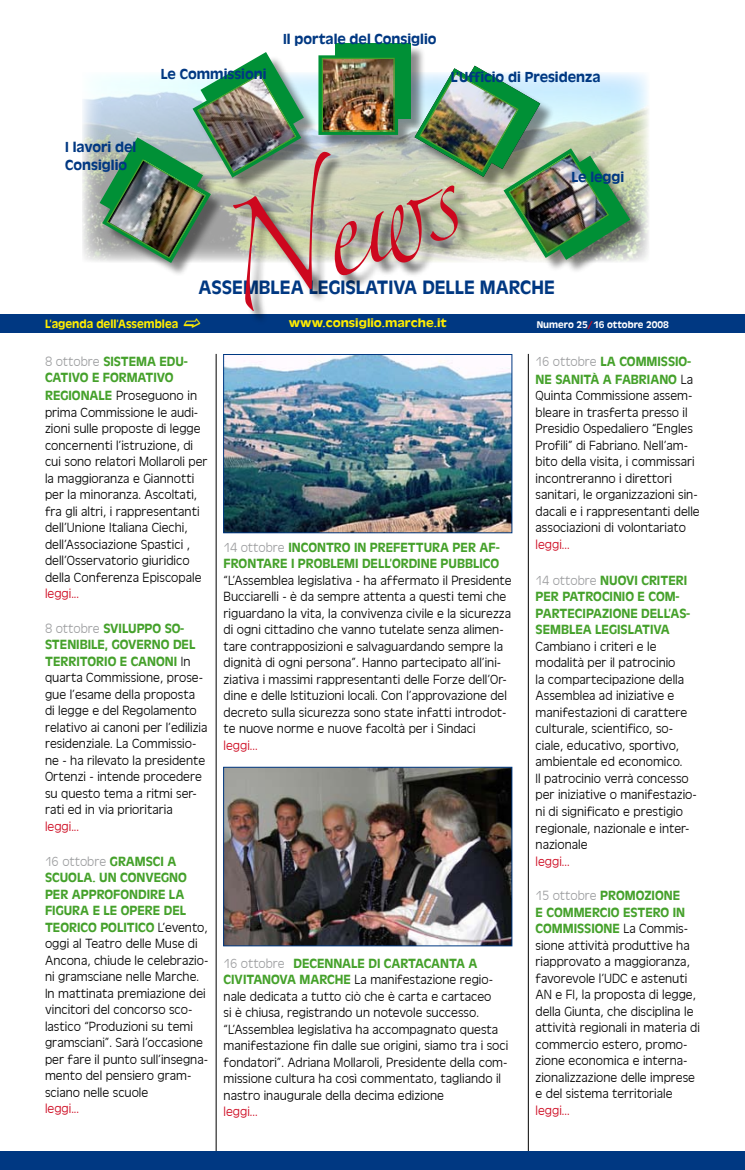
<style>
.page{position:relative;width:745px;height:1170px;background:#fff}
.page>*{position:absolute;margin:0;border:0;box-sizing:border-box;transform-origin:0 0}
.t1{font:86.25px "Zapfino";color:#cd071e;scale:.87 1}
.t2{font:500 20px "Antique Oli T";color:#003882}
.t3{font:500 15px/18px "Antique Oli T";color:#003882}
.t4{font:13.75px/16.5px "Antique Oli T Ligh";color:#000}
.t5{font:500 13.75px/16.5px "Antique Oli T";color:#45a12b}
.t6{font:13.75px "Antique Oli T Ligh";color:#cd071e}
.t7{font:13.75px "Antique Oli T Ligh";letter-spacing:-.005em;color:#9c9d9f}
.t8{font:500 12.38px "Antique Oli T";color:#ffed00;scale:1.11 1}
.t9{font:500 12.38px "Antique Oli T";color:#ffed00}
.t10{font:500 10px "Antique Oli T";color:#fff}
.s1{font-size:93.75px}
.s2{font-family:"Antique Oli T";font-weight:500;color:#45a12b}
.s3{font-family:"Antique Oli T Ligh";font-weight:400;color:#9c9d9f}
.s4{font-family:"Antique Oli T Ligh";font-weight:400;color:#000}
.s5{color:#cd071e}
</style>
<div class="page">
<img style="left:82px;top:76px;width:567px;height:186px">
<div style="left:101px;top:45px;width:543px;height:232px;background:#000;opacity:.45"></div>
<div style="left:334px;top:43px;width:76px;height:76px;background:#009036"></div>
<svg style="left:318px;top:55px;width:80px;height:80px"></svg>
<img style="left:323px;top:60px;width:69px;height:70px">
<div style="left:321px;top:58px;width:73px;height:74px;border:1px solid #45a12b"></div>
<img style="left:411px;top:66px;width:219px;height:194px">
<img style="left:100px;top:52px;width:204px;height:213px">
<div style="left:0;top:314px;width:744px;height:19px;background:#003882"></div>
<div style="left:234px;top:153px;width:238px;height:172px;background:#000;opacity:.55"></div>
<hr style="left:216px;top:354px;width:1px;height:815px;background:#000">
<hr style="left:527px;top:354px;width:1px;height:815px;background:#000">
<img style="left:225px;top:356px;width:284px;height:175px">
<div style="left:223px;top:354px;width:288px;height:179px;border:1px solid #003882"></div>
<div style="left:0;top:1151px;width:744px;height:18px;background:#003882"></div>
<img style="left:225px;top:769px;width:284px;height:174px">
<div style="left:223px;top:767px;width:288px;height:178px;border:1px solid #003882"></div>
<p class="t3" style="left:65px;top:138px;width:72px">I LAVORI DEL<br>CONSIGLIO</p>
<p class="t3" style="left:161px;top:65px;width:107px">LE COMMISSIONI</p>
<p class="t3" style="left:283px;top:31px;width:155px">IL PORTALE DEL CONSIGLIO</p>
<p class="t3" style="left:450px;top:68px;width:151px">L’UFFICIO DI PRESIDENZA</p>
<h1 class="t1" style="left:206px;top:239px;width:284px;rotate:-20deg"><span class="s1">N</span>ews</h1>
<h2 class="t2" style="left:198px;top:276px;width:357px">ASSEMBLEA LEGISLATIVA DELLE MARCHE</h2>
<p class="t3" style="left:571px;top:168px;width:54px">LE LEGGI</p>
<p class="t9" style="left:45px;top:316px;width:135px">L’AGENDA DELL’ASSEMBLEA</p>
<p class="t8" style="left:288px;top:315px;width:144px">WWW.CONSIGLIO.MARCHE.IT</p>
<p class="t7" style="left:45px;top:354px;width:74px">8 ottobre <span class="s2">SISTEMA</span></p>
<p class="t5" style="left:159px;top:353px;width:29px">EDU-</p>
<p class="t5" style="left:45px;top:369px;width:8px">CATIV</p>
<p class="t5" style="left:80px;top:369px;width:48px">O E FORMATIV</p>
<p class="t5" style="left:165px;top:369px;width:10px">O</p>
<p class="t5" style="left:45px;top:387px;width:8px">REGI</p>
<p class="t5" style="left:72px;top:387px;width:26px">ONALE</p>
<p class="t4" style="left:45px;top:388px;width:164px;text-indent:71px">Proseguono in prima Commissione le audi&shy;zioni sulle proposte di legge concernenti l’istruzione, di cui sono relatori Mollaroli per la maggioranza e Giannotti per la minoranza. Ascoltati, fra gli altri, i rappresentanti dell’Unione Italiana Ciechi, dell’Associazione Spastici , dell’Osservatorio giuridico della Conferenza Episcopale</p>
<p class="t6" style="left:45px;top:586px;width:36px">leggi...</p>
<p class="t5" style="left:45px;top:620px;width:140px"><span class="s3">8 ottobre</span> SVILUPPO SO-<br>STENIBILE</p>
<p class="t5" style="left:105px;top:636px;width:77px">, GOVERNO DEL</p>
<p class="t5" style="left:45px;top:653px;width:8px">TERRIT</p>
<p class="t5" style="left:87px;top:653px;width:104px">ORIO E CANONI <span class="s4">In</span></p>
<p class="t4" style="left:45px;top:670px;width:164px">quarta Commissione, prose&shy;gue l’esame della proposta di legge e del Regolamento relativo ai canoni per l’edilizia residenziale. La Commissio&shy;ne - ha rilevato la presidente<br>Ortenzi - intende procedere su questo tema a ritmi ser&shy;rati ed in via prioritaria</p>
<p class="t6" style="left:45px;top:819px;width:36px">leggi...</p>
<p class="t7" style="left:45px;top:853px;width:82px">16 ottobre <span class="s2">GRAMSCI</span></p>
<p class="t5" style="left:45px;top:852px;width:143px;text-indent:122px">A<br>SCUOLA. UN CONVEGNO<br>PER APPROFONDIRE</p>
<p class="t5" style="left:169px;top:885px;width:9px">LA</p>
<p class="t5" style="left:45px;top:902px;width:101px">FIGURA E LE OPERE</p>
<p class="t5" style="left:164px;top:902px;width:9px">DEL</p>
<p class="t5" style="left:45px;top:918px;width:79px">TEORICO POLITIC</p>
<p class="t4" style="left:45px;top:919px;width:165px;text-indent:101px"><span class="s2">O</span> L’evento, oggi al Teatro delle Muse di<br>Ancona, chiude le celebrazio&shy;ni gramsciane nelle Marche.<br>In mattinata premiazione dei vincitori del concorso sco&shy;lastico “Produzioni su temi gramsciani”. Sarà l’occasione per fare il punto sull’insegna&shy;mento del pensiero gram&shy;sciano nelle scuole</p>
<p class="t6" style="left:45px;top:1101px;width:36px">leggi...</p>
<p class="t5" style="left:223px;top:539px;width:277px"><span class="s3">14 ottobre</span> INCONTRO IN PREFETTURA PER AF-<br>FRONTARE</p>
<p class="t5" style="left:291px;top:555px;width:40px">I PROBLEMI</p>
<p class="t5" style="left:362px;top:555px;width:8px">DELL</p>
<p class="t5" style="left:389px;top:555px;width:76px">’ORDINE PUBBLIC</p>
<p class="t5" style="left:490px;top:555px;width:10px">O</p>
<p class="t4" style="left:223px;top:572px;width:289px">“L’Assemblea legislativa - ha affermato il Presidente Bucciarelli - è da sempre attenta a questi temi che riguardano la vita, la convivenza civile e la sicurezza di ogni cittadino che vanno tutelate senza alimen&shy;tare contrapposizioni e salvaguardando sempre la dignità di ogni persona”. Hanno partecipato all’ini&shy;ziativa i massimi rappresentanti delle Forze dell’Or&shy;dine e delle Istituzioni locali. Con l’approvazione del decreto sulla sicurezza sono state infatti introdot&shy;te nuove norme e nuove facoltà per i Sindaci</p>
<p class="t6" style="left:223px;top:738px;width:36px">leggi...</p>
<p class="t7" style="left:223px;top:955px;width:127px">16 ottobre <span class="s2">DECENNALE</span></p>
<p class="t5" style="left:368px;top:954px;width:32px">DI CARTACA</p>
<p class="t5" style="left:440px;top:954px;width:37px">NTA A</p>
<p class="t5" style="left:223px;top:971px;width:15px">CIVITA</p>
<p class="t5" style="left:262px;top:971px;width:58px">NOVA MARCHE</p>
<p class="t4" style="left:223px;top:971px;width:286px;text-indent:131px">La manifestazione regio&shy;nale dedicata a tutto ciò che è carta e cartaceo<br>si è chiusa, registrando un notevole successo. “L’Assemblea legislativa ha accompagnato questa manifestazione fin dalle sue origini, siamo tra i soci fondatori”. Adriana Mollaroli, Presidente della com&shy;missione cultura ha così commentato, tagliando il nastro inaugurale della decima edizione</p>
<p class="t6" style="left:223px;top:1104px;width:36px">leggi...</p>
<p class="t10" style="left:536px;top:319px;width:134px">NUMERO 25<span class="s5">/</span>16 OTTOBRE 2008</p>
<p class="t5" style="left:535px;top:353px;width:108px"><span class="s3">16 ottobre</span> LA COMMISSI</p>
<p class="t5" style="left:678px;top:353px;width:14px">O-</p>
<p class="t5" style="left:535px;top:371px;width:88px">NE SANITÀ A FABRIA</p>
<p class="t5" style="left:659px;top:371px;width:35px">NO <span class="s4">La</span></p>
<p class="t4" style="left:535px;top:388px;width:165px">Quinta Commissione assem&shy;bleare in trasferta presso il<br>Presidio Ospedaliero “Engles<br>Profili” di Fabriano. Nell’am&shy;bito della visita, i commissari incontreranno i direttori sanitari, le organizzazioni sin&shy;dacali e i rappresentanti delle associazioni di volontariato</p>
<p class="t6" style="left:535px;top:537px;width:36px">leggi...</p>
<p class="t7" style="left:535px;top:573px;width:75px">14 ottobre <span class="s2">NUO</span></p>
<p class="t5" style="left:535px;top:572px;width:156px;text-indent:91px">VI CRITERI<br>PER PATROCINIO E COM-<br>PARTECIPAZION E DELL’AS-<br>SEMBLEA LEGISLATIVA</p>
<p class="t4" style="left:535px;top:638px;width:163px">Cambiano i criteri e le modalità per il patrocinio<br>la compartecipazione della<br>Assemblea ad iniziative e manifestazioni di carattere culturale, scientifico, so&shy;ciale, educativo, sportivo, ambientale ed economico.<br>Il patrocinio verrà concesso per iniziative o manifestazio&shy;ni di significato e prestigio regionale, nazionale e inter&shy;nazionale</p>
<p class="t6" style="left:535px;top:853px;width:36px">leggi...</p>
<p class="t5" style="left:535px;top:887px;width:154px"><span class="s3">15 ottobre</span> PROMOZIONE<br>E COMMERCIO ESTERO IN<br>COMMISSIONE <span class="s4">La Commis-</span></p>
<p class="t4" style="left:535px;top:937px;width:166px">sione attività produttive ha riapprovato a maggioranza, favorevole l’UDC e astenuti<br>AN e FI, la proposta di legge, della Giunta, che disciplina le attività regionali in materia di commercio estero, promo&shy;zione economica e interna&shy;zionalizzazione delle imprese e del sistema territoriale</p>
<p class="t6" style="left:535px;top:1102px;width:36px">leggi...</p>
</div>
